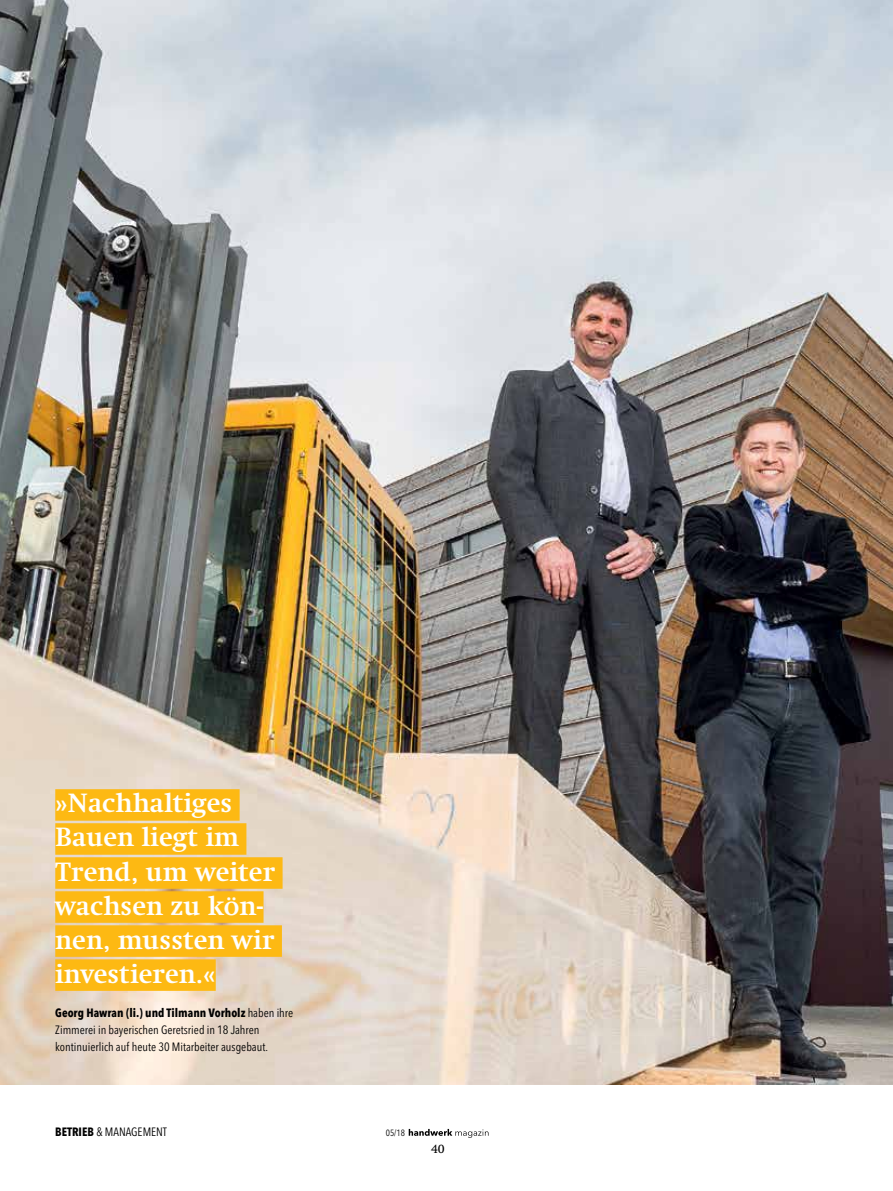
<style>
.page{position:relative;width:893px;height:1191px;background:#fff}
.page>*{position:absolute;margin:0;border:0;box-sizing:border-box;transform-origin:0 0}
.t1{font:700 27px/34px "Swift LT Pro";color:#fff}
.t2{font:12.75px "Swift LT Pro";color:#000}
.t3{font:condensed 12px/17px "Avenir Next LT Pro";color:#000}
.t4{font:condensed 9px "Avenir Next LT Pro";color:#000}
.s1{font-size:25.5px}
.s2{font-weight:700}
</style>
<div class="page">
<img style="left:0;top:0;width:893px;height:1084px">
<svg style="left:409px;top:1129px;width:79px;height:8px"></svg>
<div style="left:55px;top:789px;width:185px;height:31px;background:#fdb913"></div>
<div style="left:55px;top:823px;width:191px;height:31px;background:#fdb913"></div>
<div style="left:55px;top:857px;width:228px;height:31px;background:#fdb913"></div>
<div style="left:55px;top:891px;width:209px;height:31px;background:#fdb913"></div>
<div style="left:55px;top:925px;width:227px;height:31px;background:#fdb913"></div>
<div style="left:55px;top:959px;width:161px;height:31px;background:#fdb913"></div>
<h1 class="t1" style="left:55px;top:786px;width:221px"><span class="s1">»</span>Nachhaltiges<br>Bauen liegt im<br>Trend, um weiter wachsen zu kön&shy;nen, mussten wir investieren.<span class="s1">«</span></h1>
<p class="t3" style="left:55px;top:1004px;width:239px"><span class="s2">Georg Hawran (li.) und Tilmann Vorholz</span> haben ihre<br>Zimmerei in bayerischen Geretsried in 18 Jahren kontinuierlich auf heute 30 Mitarbeiter ausgebaut.</p>
<p class="t3" style="left:55px;top:1123px;width:113px"><span class="s2">Betrieb</span> &amp; Managem ent</p>
<p class="t4" style="left:386px;top:1127px;width:21px">05/18</p>
<p class="t2" style="left:431px;top:1141px;width:15px">40</p>
</div>
